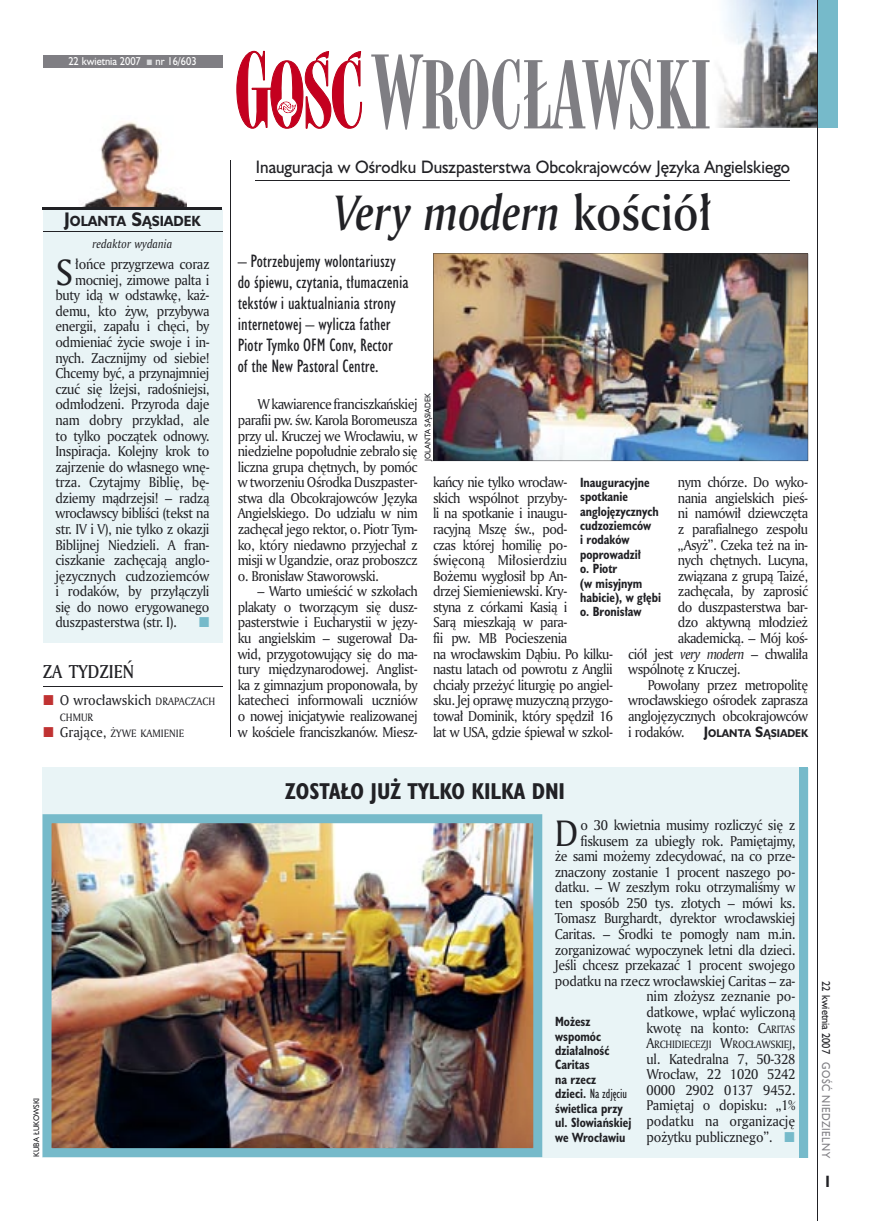
<style>
.page{position:relative;width:872px;height:1221px;background:#fff}
.page>*{position:absolute;margin:0;border:0;box-sizing:border-box;transform-origin:0 0}
.t1{font:90px "Modern 735 PL";color:#7f7e83;scale:.9 1}
.t2{font:italic 48px "Amerigo Md PL";color:#212125;scale:.9 1}
.t3{font:35.55px "Amerigo PL";color:#212125;scale:.94 1}
.t4{font:700 21px "Humanst 521 Cn PL";color:#212125}
.t5{font:18px "Amerigo Md PL";color:#212125;scale:.9 1}
.t6{font:16.5px/21px "Humanst 521 Cn PL";color:#212125}
.t7{font:16.5px "Humanst 521 PL";color:#212125;scale:.94 1}
.t8{font:700 15px "Humanst 521 Cn PL";color:#212125;scale:.94 1}
.t9{font:13.8px/15.6px "Amerigo PL";letter-spacing:-.03em;color:#212125;text-align:justify;scale:.94 1}
.t10{font:13.8px "Amerigo PL";color:#212125;scale:.94 1}
.t11{font:700 13.5px "Humanst 521 PL";color:#212125;scale:.9 1}
.t12{font:700 12.3px/14.4px "Humanst 521 Cn PL";color:#212125;scale:.94 1}
.t13{font:italic 11.7px "Amerigo PL";color:#212125;scale:.94 1}
.t14{font:10.5px "Humanst 521 PL";color:#fff;scale:.9 1}
.t15{font:10.5px "Humanst 521 PL";letter-spacing:.05em;color:#7f7e83;scale:.9 1}
.t16{font:10.5px "Humanst 521 PL";color:#212125;scale:.9 1}
.t17{font:10.35px "Amerigo PL";letter-spacing:-.02em;color:#212125;scale:.94 1}
.t18{font:10.35px/15.6px "Amerigo PL";color:#212125;scale:.94 1}
.t19{font:700 10.35px "Humanst 521 PL";color:#212125;scale:.9 1}
.t20{font:7.5px "Humanst 521 PL";color:#212125;scale:.94 1}
.s1{font-size:18px}
.s2{font-size:10.35px}
.s3{font-size:13.8px}
.s4{font-size:97.5px}
.s5{font-style:normal}
.s6{font-style:italic}
.s7{font-weight:400}
</style>
<div class="page">
<img style="left:718px;top:0;width:99px;height:128px">
<svg style="left:236px;top:51px;width:126px;height:78px"></svg>
<div style="left:818px;top:0;width:19px;height:128px;background:#76baca"></div>
<hr style="left:817px;top:0;width:1px;height:1220px;background:#212125">
<div style="left:42px;top:768px;width:766px;height:389px;background:#e9f4f6"></div>
<img style="left:43px;top:814px;width:499px;height:342px">
<div style="left:799px;top:768px;width:9px;height:389px;background:#76baca"></div>
<div style="left:43px;top:210px;width:179px;height:433px;background:#e9f4f6"></div>
<hr style="left:230px;top:160px;width:1px;height:576px;background:#212125">
<div style="left:43px;top:55px;width:179px;height:13px;background:#7f7e83"></div>
<hr style="left:43px;top:686px;width:179px;height:1px;background:#212125">
<img style="left:81px;top:122px;width:106px;height:85px">
<hr style="left:43px;top:207px;width:179px;height:1px;background:#212125">
<hr style="left:43px;top:209px;width:179px;height:1px;background:#212125">
<hr style="left:43px;top:231px;width:179px;height:1px;background:#212125">
<hr style="left:256px;top:180px;width:534px;height:1px;background:#212125">
<img style="left:433px;top:253px;width:375px;height:208px">
<p class="t14" style="left:68px;top:54px;width:82px">22 kwietnia 2007</p>
<p class="t14" style="left:155px;top:54px;width:47px">nr 16/603</p>
<p class="t11" style="left:64px;top:212px;width:153px"><span class="s1">J</span>OLANTA <span class="s1">S</span>ĄSIADEK</p>
<p class="t13" style="left:93px;top:235px;width:86px">redaktor wydania</p>
<h3 class="t3" style="left:55px;top:248px;width:20px">S</h3>
<p class="t9" style="left:75px;top:256px;width:144px">łońce przygrzewa coraz</p>
<p class="t9" style="left:75px;top:271px;width:144px">mocniej, zimowe palta i</p>
<p class="t9" style="left:55px;top:287px;width:165px">buty idą w odstawkę, każ-</p>
<p class="t9" style="left:55px;top:303px;width:165px">demu, kto żyw, przybywa</p>
<p class="t9" style="left:55px;top:318px;width:165px">energii, zapału i chęci, by</p>
<p class="t9" style="left:55px;top:334px;width:165px">odmieniać życie swoje i in-</p>
<p class="t9" style="left:55px;top:349px;width:165px">nych. Zacznijmy od siebie!</p>
<p class="t9" style="left:55px;top:365px;width:165px">Chcemy być, a przynajmniej</p>
<p class="t9" style="left:55px;top:380px;width:165px">czuć się lżejsi, radośniejsi,</p>
<p class="t9" style="left:55px;top:396px;width:165px">odmłodzeni. Przyroda daje</p>
<p class="t9" style="left:55px;top:412px;width:165px">nam dobry przykład, ale</p>
<p class="t9" style="left:55px;top:427px;width:165px">to tylko początek odnowy.</p>
<p class="t9" style="left:55px;top:443px;width:165px">Inspiracja. Kolejny krok to</p>
<p class="t9" style="left:55px;top:458px;width:165px">zajrzenie do własnego wnę-</p>
<p class="t9" style="left:55px;top:474px;width:165px">trza. Czytajmy Biblię, bę-</p>
<p class="t9" style="left:55px;top:489px;width:165px">dziemy mądrzejsi! – radzą</p>
<p class="t9" style="left:55px;top:505px;width:165px">wrocławscy bibliści (tekst na</p>
<p class="t9" style="left:55px;top:521px;width:165px">str. IV i V), nie tylko z okazji</p>
<p class="t9" style="left:55px;top:536px;width:165px">Biblijnej Niedzieli. A fran-</p>
<p class="t9" style="left:55px;top:552px;width:166px">ciszkanie zachęcają anglo-</p>
<p class="t9" style="left:55px;top:567px;width:165px">języcznych cudzoziemców</p>
<p class="t9" style="left:55px;top:583px;width:165px">i rodaków, by przyłączyli</p>
<p class="t9" style="left:55px;top:598px;width:165px">się do nowo erygowanego</p>
<p class="t9" style="left:55px;top:614px;width:130px">duszpasterstwa (str. I).</p>
<h3 class="t5" style="left:43px;top:659px;width:103px">ZA TYDZIEŃ</h3>
<p class="t10" style="left:60px;top:691px;width:167px">O wrocławskich <span class="s2">DRAPACZACH</span></p>
<p class="t18" style="left:60px;top:709px;width:134px">CHMUR<br><span class="s3">Grające,</span> ŻYWE KAMIENIE</p>
<p class="t20" style="left:31px;top:1156px;width:65px;rotate:-90deg">KUBA ŁUKOWSKI</p>
<h1 class="t1" style="left:373px;top:40px;width:378px"><span class="s4">W</span>ROCŁAWSKI</h1>
<p class="t7" style="left:256px;top:156px;width:570px">Inauguracja w Ośrodku Duszpasterstwa Obcokrajowców Języka Angielskiego</p>
<h2 class="t2" style="left:334px;top:180px;width:421px">Very modern <span class="s5">kościół</span></h2>
<p class="t6" style="left:238px;top:250px;width:172px">– Potrzebujemy wolontariuszy do śpiewu, czytania, tłumaczenia tekstów i uaktualniania strony internetowej – wylicza father<br>Piotr Tymko OFM Conv, Rector<br>of the New Pastoral Centre.</p>
<p class="t9" style="left:238px;top:396px;width:193px;text-indent:20px">W kawiarence franciszkańskiej parafii pw. św. Karola Boromeusza przy ul. Kruczej we Wrocławiu, w niedzielne popołudnie zebrało się liczna grupa chętnych, by pomóc w tworzeniu Ośrodka Duszpaster&shy;stwa dla Obcokrajowców Języka Angielskiego. Do udziału w nim zachęcał jego rektor, o. Piotr Tym&shy;ko, który niedawno przyjechał z misji w Ugandzie, oraz proboszcz o. Bronisław Staworowski.</p>
<p class="t9" style="left:238px;top:583px;width:193px;text-indent:20px">– Warto umieścić w szkołach plakaty o tworzącym się dusz&shy;pasterstwie i Eucharystii w języ&shy;ku angielskim – sugerował Da&shy;wid, przygotowujący się do ma&shy;tury międzynarodowej. Anglist&shy;ka z gimnazjum proponowała, by katecheci informowali uczniów o nowej inicjatywie realizowanej w kościele franciszkanów. Miesz-</p>
<p class="t20" style="left:423px;top:461px;width:74px;rotate:-90deg">JOLANTA SĄSIADEK</p>
<p class="t9" style="left:433px;top:474px;width:193px;text-align:left">kańcy nie tylko wrocław-<br>skich wspólnot przyby-<br>li na spotkanie i inaugu-<br>racyjną Mszę św., pod-<br>czas której homilię po&shy;święconą Miłosierdziu<br>Bożemu wygłosił bp An-<br>drzej Siemieniewski. Kry-<br>styna z córkami Kasią i<br>Sarą mieszkają w para-<br>fii pw. MB Pocieszenia<br>na wrocławskim Dąbiu. Po kilku&shy;nastu latach od powrotu z Anglii chciały przeżyć liturgię po angiel&shy;sku. Jej oprawę muzyczną przygo&shy;tował Dominik, który spędził 16 lat w USA, gdzie śpiewał w szkol-</p>
<p class="t9" style="left:678px;top:474px;width:140px">nym chórze. Do wyko-</p>
<p class="t12" style="left:580px;top:474px;width:88px">Inauguracyjne spotkanie anglojęzycznych cudzoziemców<br>i rodaków poprowadził<br>o. Piotr<br>(w misyjnym habicie), w głębi o. Bronisław</p>
<p class="t9" style="left:678px;top:489px;width:140px">nania angielskich pieś-</p>
<p class="t9" style="left:678px;top:505px;width:140px">ni namówił dziewczęta</p>
<p class="t9" style="left:678px;top:521px;width:140px">z parafialnego zespołu</p>
<p class="t9" style="left:678px;top:536px;width:140px">„Asyż”. Czeka też na in-</p>
<p class="t9" style="left:678px;top:552px;width:140px">nych chętnych. Lucyna,</p>
<p class="t9" style="left:678px;top:567px;width:140px">związana z grupą Taizé,</p>
<p class="t9" style="left:678px;top:583px;width:140px">zachęcała, by zaprosić</p>
<p class="t9" style="left:678px;top:598px;width:140px">do duszpasterstwa bar-</p>
<p class="t9" style="left:678px;top:614px;width:140px">dzo aktywną młodzież</p>
<p class="t9" style="left:678px;top:630px;width:140px">akademicką. – Mój koś-</p>
<p class="t9" style="left:628px;top:645px;width:193px">ciół jest <span class="s6">very modern</span> – chwaliła</p>
<p class="t9" style="left:628px;top:661px;width:121px">wspólnotę z Kruczej.</p>
<p class="t9" style="left:648px;top:676px;width:172px">Powołany przez metropolitę</p>
<p class="t9" style="left:628px;top:692px;width:193px">wrocławskiego ośrodek zaprasza</p>
<p class="t9" style="left:628px;top:707px;width:193px">anglojęzycznych obcokrajowców</p>
<p class="t9" style="left:628px;top:723px;width:61px">i rodaków.</p>
<p class="t19" style="left:704px;top:725px;width:117px"><span class="s3">J</span>OLANTA <span class="s3">S</span>ĄSIADEK</p>
<h3 class="t4" style="left:285px;top:777px;width:281px">ZOSTAŁO JUŻ TYLKO KILKA DNI</h3>
<p class="t9" style="left:555px;top:816px;width:257px;text-align:right">o 30 kwietnia musimy rozliczyć się z fiskusem za ubiegły rok. Pamiętajmy,<br>że sami możemy zdecydować, na co prze&shy;znaczony zostanie 1 procent naszego po&shy;datku. – W zeszłym roku otrzymaliśmy w ten sposób 250 tys. złotych – mówi ks.<br>Tomasz Burghardt, dyrektor wrocławskiej Caritas. – Środki te pomogły nam m.in. zorganizować wypoczynek letni dla dzieci.<br>Jeśli chcesz przekazać 1 procent swojego podatku na rzecz wrocławskiej Caritas – za&shy;nim złożysz zeznanie po-<br>datkowe, wpłać wyliczoną<br>kwotę na konto: C<span class="s2">ARITAS</span></p>
<p class="t17" style="left:646px;top:1037px;width:160px"><span class="s3">A</span>RCHIDIECEZJI <span class="s3">W</span>ROCŁAWSKIEJ<span class="s3">,</span></p>
<p class="t9" style="left:646px;top:1050px;width:160px">ul. Katedralna 7, 50-328<br>Wrocław, 22 1020 5242<br>0000 2902 0137 9452.<br>Pamiętaj o dopisku: „1% podatku na organizację pożytku publicznego”.</p>
<h3 class="t3" style="left:555px;top:809px;width:27px">D</h3>
<p class="t12" style="left:555px;top:1014px;width:83px">Możesz wspomóc działalność<br>Caritas<br>na rzecz<br>dzieci. <span class="s7">Na zdjęciu </span>świetlica przy ul. Słowiańskiej we Wrocławiu</p>
<p class="t16" style="left:833px;top:981px;width:82px;rotate:90deg">22 kwietnia 2007</p>
<p class="t15" style="left:833px;top:1062px;width:108px;rotate:90deg">GOŚĆ NIEDZIELNY</p>
<p class="t8" style="left:825px;top:1171px;width:6px">I</p>
</div>
